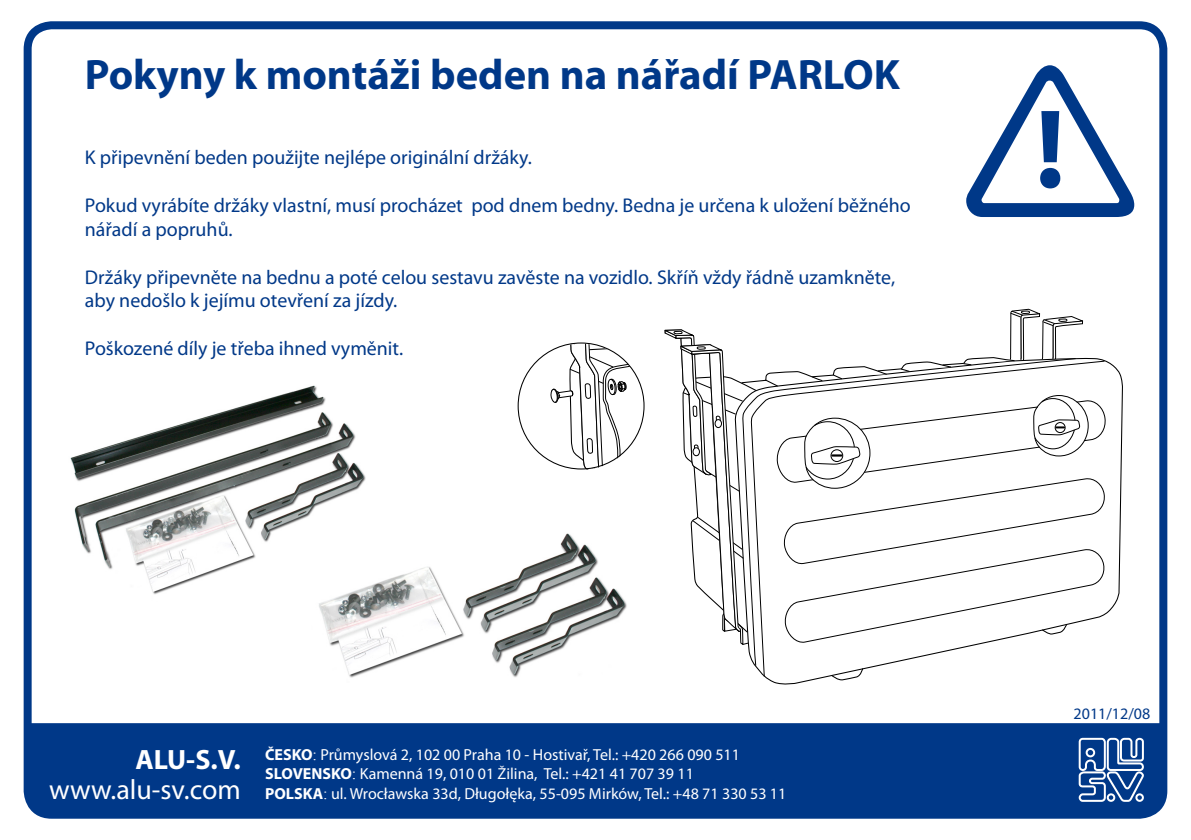
<style>
.page{position:relative;width:1191px;height:840px;background:#fff}
.page>*{position:absolute;margin:0;border:0;box-sizing:border-box;transform-origin:0 0}
.Normální{font:700 42.6px "Myriad Pro";color:#003888}
.t1{font:28px "Myriad Pro";color:#fff}
.t2{font:700 28px "Myriad Pro";color:#fff}
.Normální-2{font:20px/23.8px "Myriad Pro";color:#003888}
.t3{font:16px/19.2px "Myriad Pro";color:#fff}
.t4{font:16px "Myriad Pro";color:#003888}
.s1{font-weight:700}
.s2{font-family:"Times New Roman"}
</style>
<div class="page">
<div style="left:24px;top:21px;width:1143px;height:797px;border:8px solid #003888;border-radius:24px"></div>
<svg style="left:519px;top:344px;width:125px;height:125px"></svg>
<svg style="left:763px;top:360px;width:360px;height:324px"></svg>
<svg style="left:830px;top:676px;width:33px;height:4px"></svg>
<svg style="left:751px;top:645px;width:354px;height:31px"></svg>
<svg style="left:664px;top:308px;width:442px;height:337px"></svg>
<div style="left:693px;top:447px;width:6px;height:8px;background:#fff;border-radius:50%"></div>
<div style="left:693px;top:447px;width:6px;height:8px;border:1px solid #000;border-radius:50%"></div>
<div style="left:715px;top:419px;width:6px;height:8px;background:#fff;border-radius:50%"></div>
<div style="left:715px;top:419px;width:6px;height:8px;border:1px solid #000;border-radius:50%"></div>
<div style="left:26px;top:722px;width:1135px;height:92px;background:#003888"></div>
<svg style="left:1078px;top:737px;width:65px;height:64px"></svg>
<div style="left:1085px;top:747px;width:10px;height:10px;border:2px solid #fff;border-radius:50%"></div>
<svg style="left:966px;top:65px;width:168px;height:152px"></svg>
<img style="left:70px;top:385px;width:296px;height:209px">
<img style="left:312px;top:524px;width:315px;height:154px">
<p class="Normální" style="left:85px;top:47px;width:816px">Pokyny k montáži beden na nářadí PARLOK</p>
<p class="Normální-2" style="left:85px;top:145px;width:448px">K připevnění beden použijte nejlépe originální držáky.</p>
<p class="Normální-2" style="left:85px;top:193px;width:827px">Pokud vyrábíte držáky vlastní, musí procházet pod dnem bedny. Bedna je určena k uložení běžného nářadí a popruhů.</p>
<p class="Normální-2" style="left:85px;top:264px;width:811px">Držáky připevněte na bednu a poté celou sestavu zavěste na vozidlo. Skříň vždy řádně uzamkněte, aby nedošlo k jejímu otevření za jízdy.</p>
<p class="Normální-2" style="left:85px;top:336px;width:320px">Poškozené díly je třeba ihned vyměnit.</p>
<p class="t3" style="left:265px;top:744px;width:476px"><span class="s1">ČESKO</span><span class="s2">:</span> Průmyslová 2, 102 00 Praha 10 - Hostivař, Tel.: +420 266 090 511<br><span class="s1">SLOVENSKO</span><span class="s2">:</span> Kamenná 19, 010 01 Žilina, Tel.: +421 41 707 39 11</p>
<p class="t2" style="left:135px;top:741px;width:107px">ALU-S.V.</p>
<p class="t1" style="left:49px;top:771px;width:193px">www.alu-sv.com</p>
<p class="t3" style="left:265px;top:783px;width:523px"><span class="s1">POLSKA</span><span class="s2">:</span> ul. Wrocławska 33d, Długołęka, 55-095 Mirków, Tel.: +48 71 330 53 11</p>
<p class="t4" style="left:1073px;top:703px;width:78px">2011/12/08</p>
</div>
